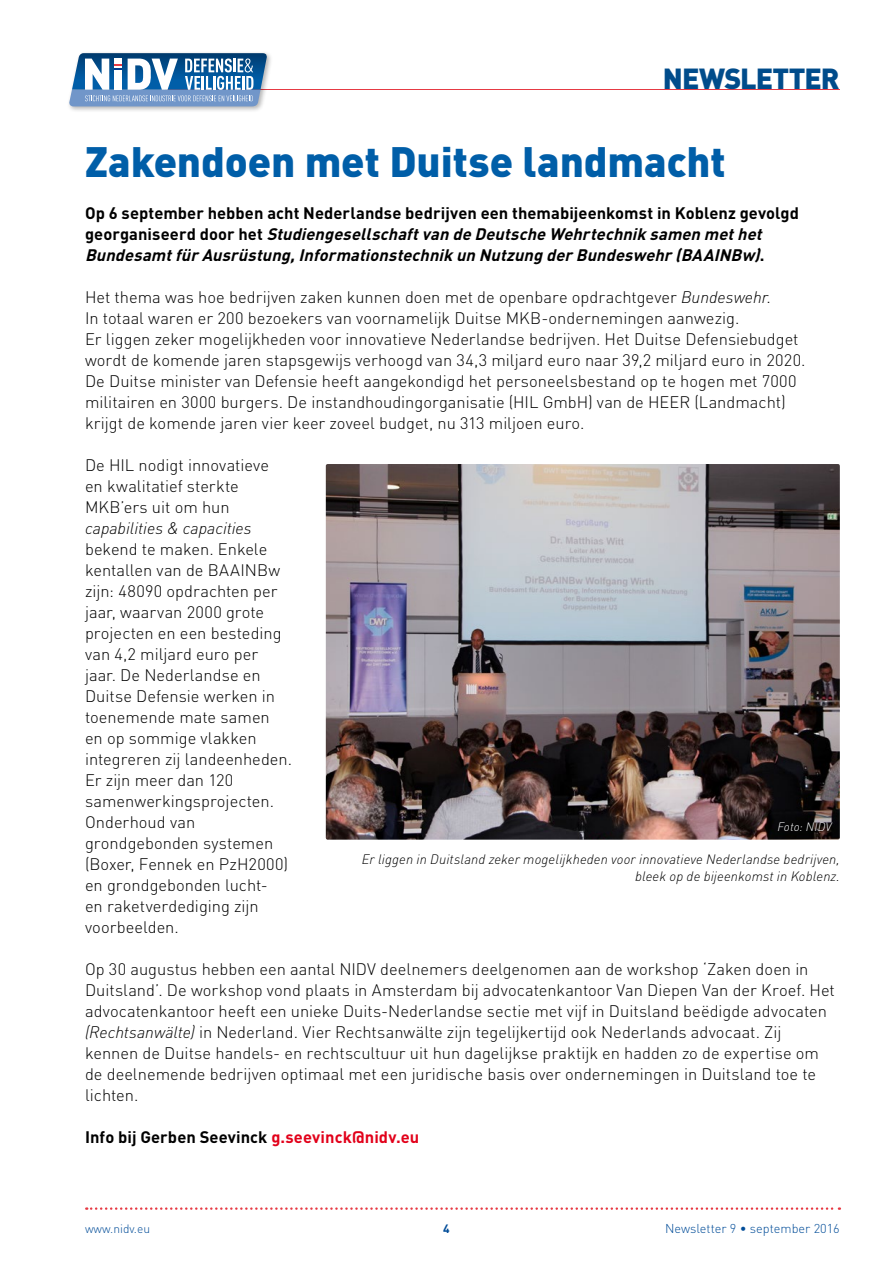
<style>
.page{position:relative;width:893px;height:1263px;background:#fff}
.page>*{position:absolute;margin:0;border:0;box-sizing:border-box;transform-origin:0 0}
.t1{font:900 42px "DIN Pro";color:#005ea8}
.t2{font:900 28.65px "DIN Pro";letter-spacing:-.03em;color:#004c8b}
.t3{font:300 16.5px/21px "DIN Pro";color:#000}
.t4{font:italic 700 16.5px/21px "DIN Pro";color:#000}
.t5{font:700 16.5px "DIN Pro";letter-spacing:.005em;color:#000}
.t6{font:italic 300 16.5px "DIN";color:#000}
.t7{font:italic 300 13.5px/16.5px "DIN";letter-spacing:.01em;color:#000;text-align:right}
.t8{font:300 12.75px "DIN Pro";color:#004c98}
.t9{font:300 12px "DIN Pro";color:#004c98}
.t10{font:italic 300 12px "DIN";letter-spacing:.01em;color:#fff}
.t11{font:700 12px "DIN Pro";color:#004c98}
.s1{font-style:normal}
.s2{font-family:"DIN";font-style:italic}
.s3{color:#e2001a}
</style>
<div class="page">
<svg style="left:86px;top:1207px;width:754px;height:3px"></svg>
<hr style="left:165px;top:89px;width:675px;height:1px;background:#e63a44">
<div style="left:67px;top:51px;width:206px;height:62px;background:#000;opacity:.3"></div>
<svg style="left:69px;top:53px;width:199px;height:53px"></svg>
<img style="left:326px;top:464px;width:514px;height:376px">
<h2 class="t2" style="left:663px;top:59px;width:178px">NEWSLETTER</h2>
<h1 class="t1" style="left:85px;top:133px;width:642px">Zakendoen met Duitse landmacht</h1>
<p class="t4" style="left:85px;top:202px;width:716px"><span class="s1">Op 6 september hebben acht Nederlandse bedrijven een themabijeenkomst in Koblenz gevolgd g e o r g a n i s e e r d d o o r h e t</span> Studiengesellschaftvan deDeutsche Wehrtechnik samen methet<br>BundesamtfürAusrüstung,Informationstechnik un Nutzung derBundeswehr(BAAINBw)<span class="s1">.</span></p>
<p class="t3" style="left:85px;top:286px;width:722px">Het thema was hoe bedrijven zaken kunnen doen met de openbare opdrachtgever <span class="s2">Bundeswehr</span>.<br>In totaal waren er 200 bezoekers van voornamelijk Duitse MKB-ondernemingen aanwezig.<br>Er liggen zeker mogelijkheden voor innovatieve Nederlandse bedrijven. Het Duitse Defensiebudget wordt de komende jaren stapsgewijs verhoogd van 34,3 miljard euro naar 39,2 miljard euro in 2020.<br>De Duitse minister van Defensie heeft aangekondigd het personeelsbestand op te hogen met 7000 militairen en 3000 burgers. De instandhoudingorganisatie (HIL GmbH) van de HEER (Landmacht) krijgt de komende jaren vier keer zoveel budget, nu 313 miljoen euro.</p>
<p class="t3" style="left:85px;top:454px;width:185px">De HIL nodigt innovatieve en kwalitatief sterkte<br>MKB’ers uit om hun</p>
<p class="t6" style="left:85px;top:518px;width:168px">capabilities &amp; capacities</p>
<p class="t3" style="left:85px;top:538px;width:209px">bekend te maken. Enkele kentallen van de BAAINBw zijn: 48090 opdrachten per jaar, waarvan 2000 grote projecten en een besteding van 4,2 miljard euro per jaar. De Nederlandse en<br>Duitse Defensie werken in toenemende mate samen<br>en op sommige vlakken integreren zij landeenheden.<br>Er zijn meer dan 120 samenwerkingsprojecten.<br>Onderhoud van grondgebonden systemen (Boxer, Fennek en PzH2000) en grondgebonden lucht-<br>en raketverdediging zijn voorbeelden.</p>
<p class="t3" style="left:85px;top:958px;width:751px">Op 30 augustus hebben een aantal NIDV deelnemers deelgenomen aan de workshop ‘Zaken doen in Duitsland’. De workshop vond plaats in Amsterdam bij advocatenkantoor Van Diepen Van der Kroef. Het advocatenkantoor heeft een unieke Duits-Nederlandse sectie met vijf in Duitsland beëdigde advocaten <span class="s2">(Rechtsanwälte)</span> in Nederland. Vier Rechtsanwälte zijn tegelijkertijd ook Nederlands advocaat. Zij kennen de Duitse handels- en rechtscultuur uit hun dagelijkse praktijk en hadden zo de expertise om de deelnemende bedrijven optimaal met een juridische basis over ondernemingen in Duitsland toe te lichten.</p>
<p class="t5" style="left:85px;top:1126px;width:336px">Info bij Gerben Seevinck <span class="s3">g.seevinck@nidv.eu</span></p>
<p class="t10" style="left:777px;top:819px;width:56px">Foto: NIDV</p>
<p class="t7" style="left:362px;top:851px;width:479px">Er liggen in Duitsland zeker mogelijkheden voor innovatieve Nederlandse bedrijven, bleek op de bijeenkomst in Koblenz.</p>
<p class="t9" style="left:85px;top:1220px;width:67px">www.nidv.eu</p>
<p class="t11" style="left:443px;top:1220px;width:8px">4</p>
<p class="t8" style="left:665px;top:1219px;width:176px">Newsletter 9 • september 2016</p>
</div>
